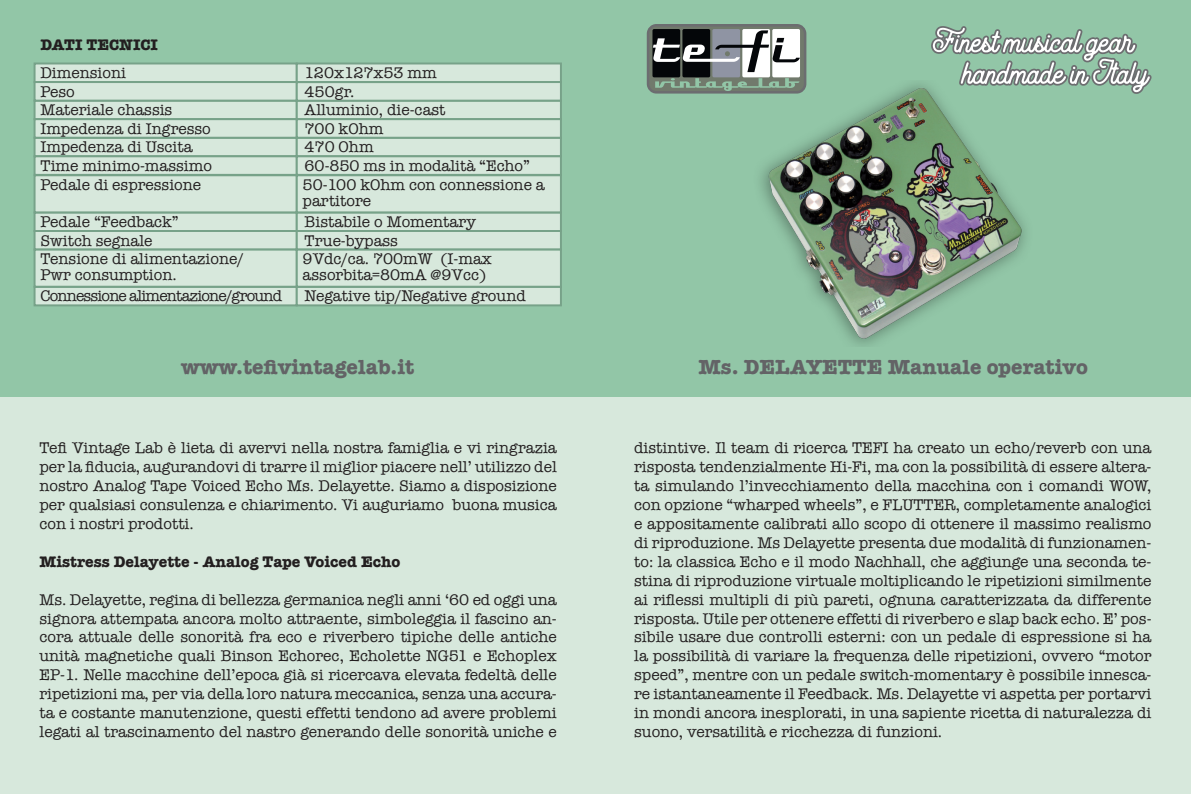
<style>
.page{position:relative;width:1191px;height:794px;background:#fff}
.page>*{position:absolute;margin:0;border:0;box-sizing:border-box;transform-origin:0 0}
.t1{font:700 21px "American Typewriter";color:#636366}
.t2{font:15.75px/18.9px "American Typewriter";color:#231f20}
.t3{font:700 15.75px "American Typewriter";color:#231f20}
.t4{font:15.75px "American Typewriter";letter-spacing:-.05em;color:#231f20}
</style>
<div class="page">
<div style="left:0;top:0;width:1191px;height:397px;background:#92c6a7"></div>
<svg style="left:647px;top:24px;width:159px;height:70px;background:#7e8381"></svg>
<div style="left:0;top:397px;width:1191px;height:397px;background:#d7e8dc"></div>
<div style="left:34px;top:62px;width:264px;height:21px;background:#d7e8dc;border:2px solid #77a289"></div>
<div style="left:34px;top:211px;width:264px;height:21px;background:#d7e8dc;border:2px solid #77a289"></div>
<div style="left:34px;top:230px;width:264px;height:20px;background:#d7e8dc;border:2px solid #77a289"></div>
<div style="left:34px;top:286px;width:264px;height:20px;background:#d7e8dc;border:2px solid #77a289"></div>
<div style="left:34px;top:137px;width:264px;height:20px;background:#d7e8dc"></div>
<div style="left:34px;top:155px;width:264px;height:21px;background:#d7e8dc;border:2px solid #77a289"></div>
<div style="left:34px;top:100px;width:264px;height:20px;background:#d7e8dc"></div>
<div style="left:34px;top:81px;width:264px;height:21px;background:#d7e8dc;border:2px solid #77a289"></div>
<div style="left:34px;top:249px;width:264px;height:39px;background:#d7e8dc;border:2px solid #77a289"></div>
<div style="left:34px;top:174px;width:264px;height:39px;background:#d7e8dc;border:2px solid #77a289"></div>
<div style="left:34px;top:118px;width:264px;height:21px;background:#d7e8dc;border:2px solid #77a289"></div>
<div style="left:296px;top:62px;width:266px;height:21px;background:#d7e8dc;border:2px solid #77a289"></div>
<div style="left:296px;top:211px;width:266px;height:21px;background:#d7e8dc;border:2px solid #77a289"></div>
<div style="left:296px;top:230px;width:266px;height:20px;background:#d7e8dc;border:2px solid #77a289"></div>
<div style="left:296px;top:286px;width:266px;height:20px;background:#d7e8dc;border:2px solid #77a289"></div>
<div style="left:296px;top:137px;width:266px;height:20px;background:#d7e8dc"></div>
<div style="left:296px;top:155px;width:266px;height:21px;background:#d7e8dc;border:2px solid #77a289"></div>
<div style="left:296px;top:100px;width:266px;height:20px;background:#d7e8dc"></div>
<div style="left:297px;top:82px;width:264px;height:19px;background:#d7e8dc"></div>
<div style="left:296px;top:81px;width:266px;height:21px;border:2px solid #77a289"></div>
<div style="left:296px;top:118px;width:266px;height:21px;background:#d7e8dc;border:2px solid #77a289"></div>
<div style="left:296px;top:249px;width:266px;height:39px;background:#d7e8dc;border:2px solid #77a289"></div>
<div style="left:296px;top:174px;width:266px;height:39px;background:#d7e8dc;border:2px solid #77a289"></div>
<img style="left:730px;top:80px;width:296px;height:266px">
<svg style="left:931px;top:26px;width:220px;height:68px"></svg>
<p class="t3" style="left:40px;top:32px;width:119px">DATI TECNICI</p>
<p class="t2" style="left:40px;top:63px;width:87px">Dimensioni</p>
<p class="t2" style="left:304px;top:63px;width:134px">120x127x53 mm</p>
<p class="t2" style="left:40px;top:81px;width:36px">Peso</p>
<p class="t2" style="left:40px;top:118px;width:172px">Impedenza di Ingresso</p>
<p class="t2" style="left:40px;top:100px;width:133px">Materiale chassis</p>
<p class="t2" style="left:304px;top:81px;width:51px">450gr.</p>
<p class="t2" style="left:304px;top:118px;width:80px">700 kOhm</p>
<p class="t2" style="left:304px;top:100px;width:142px">Alluminio, die-cast</p>
<p class="t2" style="left:40px;top:137px;width:173px">Impedenza di Uscita<br>Time minimo-massimo</p>
<p class="t2" style="left:304px;top:137px;width:227px">470 Ohm<br>60-850 ms in modalità “Echo”</p>
<p class="t2" style="left:40px;top:174px;width:162px">Pedale di espressione</p>
<p class="t2" style="left:303px;top:176px;width:244px;line-height:16.3px">50-100 kOhm con connessione a partitore</p>
<p class="t2" style="left:40px;top:212px;width:140px">Pedale “Feedback”<br>Switch segnale</p>
<p class="t2" style="left:304px;top:212px;width:173px">Bistabile o Momentary<br>True-bypass</p>
<p class="t2" style="left:40px;top:250px;width:205px;line-height:15.8px">Tensione di alimentazione/<br>Pwr consumption.</p>
<p class="t2" style="left:303px;top:250px;width:191px;line-height:15.8px">9Vdc/ca. 700mW (I-max assorbita=80mA @9Vcc)</p>
<p class="t4" style="left:40px;top:284px;width:243px">Connessione alimentazione/ground</p>
<p class="t2" style="left:304px;top:286px;width:223px">Negative tip/Negative ground</p>
<h1 class="t1" style="left:181px;top:349px;width:235px">www.tefivintagelab.it</h1>
<h1 class="t1" style="left:698px;top:349px;width:391px">Ms. DELAYETTE Manuale operativo</h1>
<p class="t2" style="left:39px;top:438px;width:519px;text-align:justify">Tefi Vintage Lab è lieta di avervi nella nostra famiglia e vi ringrazia per la fiducia, augurandovi di trarre il miglior piacere nell’ utilizzo del nostro Analog Tape Voiced Echo Ms. Delayette. Siamo a disposizione per qualsiasi consulenza e chiarimento. Vi auguriamo buona musica con i nostri prodotti.</p>
<p class="t3" style="left:39px;top:548px;width:362px">Mistress Delayette - Analog Tape Voiced Echo</p>
<p class="t2" style="left:39px;top:589px;width:519px;text-align:justify">Ms. Delayette, regina di bellezza germanica negli anni ‘60 ed oggi una signora attempata ancora molto attraente, simboleggia il fascino an&shy;cora attuale delle sonorità fra eco e riverbero tipiche delle antiche unità magnetiche quali Binson Echorec, Echolette NG51 e Echoplex EP-1. Nelle macchine dell’epoca già si ricercava elevata fedeltà delle ripetizioni ma, per via della loro natura meccanica, senza una accura&shy;ta e costante manutenzione, questi effetti tendono ad avere problemi legati al trascinamento del nastro generando delle sonorità uniche e</p>
<p class="t2" style="left:634px;top:438px;width:519px;text-align:justify">distintive. Il team di ricerca TEFI ha creato un echo/reverb con una risposta tendenzialmente Hi-Fi, ma con la possibilità di essere altera&shy;ta simulando l’invecchiamento della macchina con i comandi WOW, con opzione “wharped wheels”, e FLUTTER, completamente analogici e appositamente calibrati allo scopo di ottenere il massimo realismo di riproduzione. Ms Delayette presenta due modalità di funzionamen&shy;to: la classica Echo e il modo Nachhall, che aggiunge una seconda te&shy;stina di riproduzione virtuale moltiplicando le ripetizioni similmente ai riflessi multipli di più pareti, ognuna caratterizzata da differente risposta. Utile per ottenere effetti di riverbero e slap back echo. E’ pos&shy;sibile usare due controlli esterni: con un pedale di espressione si ha la possibilità di variare la frequenza delle ripetizioni, ovvero “motor speed”, mentre con un pedale switch-momentary è possibile innesca&shy;re istantaneamente il Feedback. Ms. Delayette vi aspetta per portarvi in mondi ancora inesplorati, in una sapiente ricetta di naturalezza di suono, versatilità e ricchezza di funzioni.</p>
</div>
